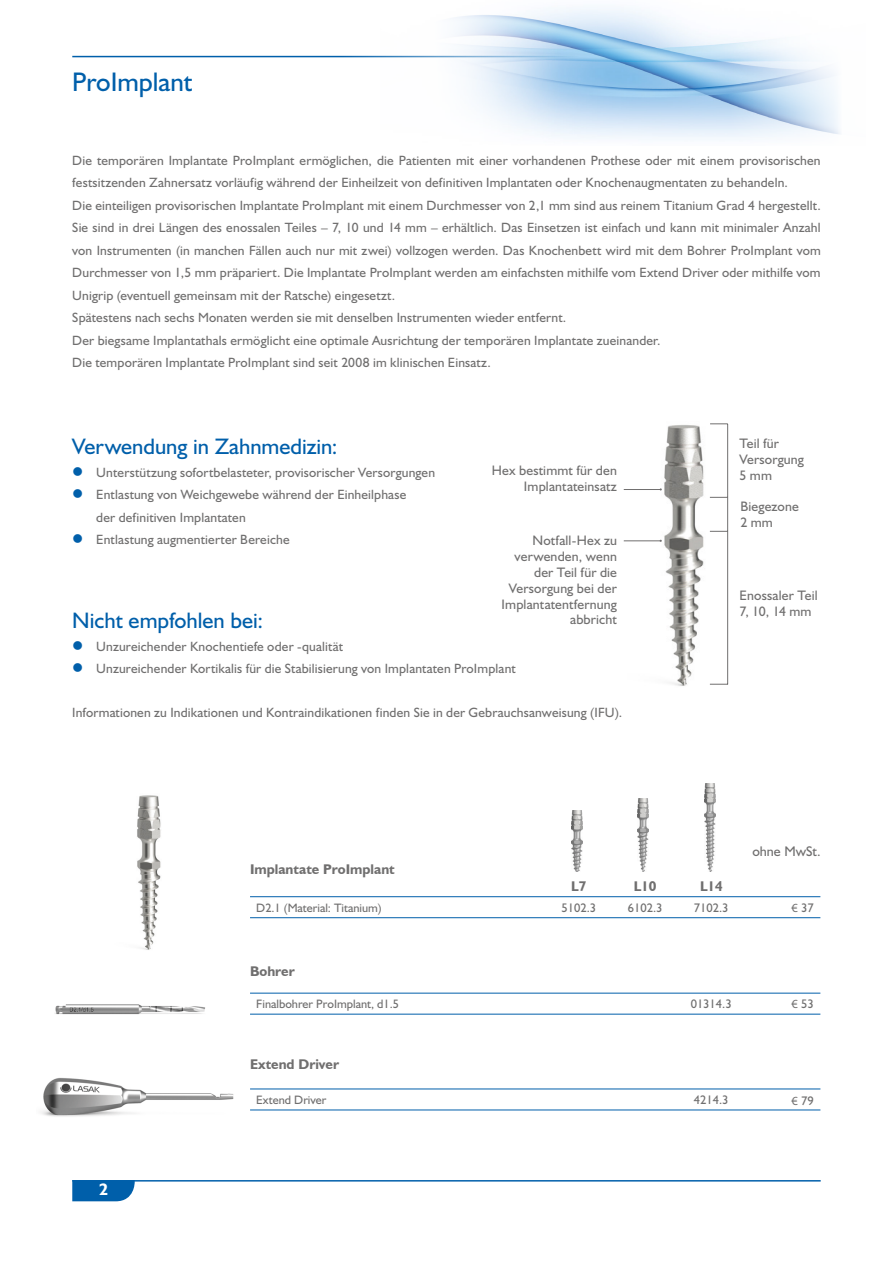
<style>
.page{position:relative;width:893px;height:1263px;background:#fff}
.page>*{position:absolute;margin:0;border:0;box-sizing:border-box;transform-origin:0 0}
.t1{font:27px "Humanist 521";color:#005faa}
.t2{font:22.5px "Humanist 521";color:#005faa}
.t3{font:700 16.5px "Humanist 521 BT";color:#fff}
.t4{font:700 14.1px "Humanist 521 BT";color:#706f6f}
.t5{font:14.1px "Humanist 521";color:#706f6f}
.t6{font:13.8px/15.8px "Humanist 521";letter-spacing:.01em;color:#706f6f}
.t7{font:13.5px/22.5px "Humanist 521";letter-spacing:.01em;color:#706f6f}
.t8{font:12.45px "Humanist 521";color:#706f6f}
.t9{font:12.3px "Humanist 521";color:#706f6f}
.s1{color:#005faa}
.s2{font-family:"Myriad Pro"}
</style>
<div class="page">
<img style="left:381px;top:7px;width:460px;height:133px">
<hr style="left:72px;top:56px;width:509px;height:1px;background:#005faa">
<img style="left:623px;top:425px;width:81px;height:261px">
<svg style="left:710px;top:424px;width:17px;height:1px"></svg>
<svg style="left:710px;top:497px;width:17px;height:1px"></svg>
<svg style="left:710px;top:531px;width:17px;height:1px"></svg>
<svg style="left:710px;top:684px;width:18px;height:1px"></svg>
<hr style="left:727px;top:424px;width:1px;height:260px;background:#706f6f">
<hr style="left:624px;top:541px;width:36px;height:1px;background:#706f6f">
<hr style="left:624px;top:489px;width:36px;height:1px;background:#706f6f">
<svg style="left:72px;top:1181px;width:63px;height:20px"></svg>
<hr style="left:72px;top:1180px;width:749px;height:1px;background:#005faa">
<img style="left:137px;top:795px;width:24px;height:155px">
<img style="left:571px;top:810px;width:12px;height:62px">
<img style="left:638px;top:799px;width:11px;height:73px">
<img style="left:704px;top:783px;width:12px;height:89px">
<hr style="left:250px;top:896px;width:570px;height:1px;background:#005faa">
<hr style="left:250px;top:917px;width:570px;height:1px;background:#005faa">
<hr style="left:250px;top:993px;width:570px;height:1px;background:#005faa">
<hr style="left:250px;top:1014px;width:570px;height:1px;background:#005faa">
<img style="left:55px;top:1004px;width:150px;height:11px">
<hr style="left:250px;top:1088px;width:570px;height:1px;background:#005faa">
<hr style="left:250px;top:1109px;width:570px;height:1px;background:#005faa">
<img style="left:41px;top:1078px;width:193px;height:39px">
<h1 class="t1" style="left:72px;top:64px;width:122px">ProImplant</h1>
<p class="t7" style="left:72px;top:148px;width:750px">Die temporären Implantate ProImplant ermöglichen, die Patienten mit einer vorhandenen Prothese oder mit einem provisorischen festsitzenden Zahnersatz vorläufig während der Einheilzeit von definitiven Implantaten oder Knochenaugmentaten zu behandeln.<br>Die einteiligen provisorischen Implantate ProImplant mit einem Durchmesser von 2,1 mm sind aus reinem Titanium Grad 4 hergestellt.<br>Sie sind in drei Längen des enossalen Teiles – 7, 10 und 14 mm – erhältlich. Das Einsetzen ist einfach und kann mit minimaler Anzahl von Instrumenten (in manchen Fällen auch nur mit zwei) vollzogen werden. Das Knochenbett wird mit dem Bohrer ProImplant vom Durchmesser von 1,5 mm präpariert. Die Implantate ProImplant werden am einfachsten mithilfe vom Extend Driver oder mithilfe vom Unigrip (eventuell gemeinsam mit der Ratsche) eingesetzt.<br>Spätestens nach sechs Monaten werden sie mit denselben Instrumenten wieder entfernt.<br>Der biegsame Implantathals ermöglicht eine optimale Ausrichtung der temporären Implantate zueinander.<br>Die temporären Implantate ProImplant sind seit 2008 im klinischen Einsatz.</p>
<h2 class="t2" style="left:72px;top:432px;width:267px">Verwendung in Zahnmedizin:</h2>
<p class="t7" style="left:72px;top:460px;width:364px"><span class="s1">●</span> Unterstützung sofortbelasteter, provisorischer Versorgungen</p>
<p class="t7" style="left:96px;top:483px;width:312px;text-indent:-24px"><span class="s1">●</span> Entlastung von Weichgewebe während der Einheilphase der definitiven Implantaten</p>
<p class="t7" style="left:72px;top:528px;width:219px"><span class="s1">●</span> Entlastung augmentierter Bereiche</p>
<p class="t6" style="left:492px;top:462px;width:127px;text-align:right">Hex bestimmt für den<br>Implantateinsatz</p>
<p class="t6" style="left:502px;top:532px;width:117px;text-align:right">Notfall-Hex zu verwenden, wenn der Teil für die<br>Versorgung bei der<br>Implantatentfernung abbricht</p>
<h2 class="t2" style="left:72px;top:606px;width:192px">Nicht empfohlen bei:</h2>
<p class="t7" style="left:72px;top:634px;width:272px"><span class="s1">●</span> Unzureichender Knochentiefe oder -qualität</p>
<p class="t7" style="left:72px;top:657px;width:445px"><span class="s1">●</span> Unzureichender Kortikalis für die Stabilisierung von Implantaten ProImplant</p>
<p class="t7" style="left:72px;top:701px;width:552px">Informationen zu Indikationen und Kontraindikationen finden Sie in der Gebrauchsanweisung (IFU).</p>
<p class="t6" style="left:739px;top:435px;width:66px">Teil für<br>Versorgung<br>5 mm</p>
<p class="t6" style="left:740px;top:498px;width:60px">Biegezone<br>2 mm</p>
<p class="t6" style="left:739px;top:587px;width:80px">Enossaler Teil<br>7, 10, 14 mm</p>
<p class="t5" style="left:752px;top:842px;width:70px">ohne MwSt.</p>
<p class="t4" style="left:250px;top:860px;width:146px">Implantate ProImplant</p>
<p class="t9" style="left:256px;top:899px;width:127px">D2.1 (Material: Titanium)</p>
<p class="t4" style="left:571px;top:877px;width:17px">L7</p>
<p class="t4" style="left:634px;top:877px;width:24px">L10</p>
<p class="t4" style="left:700px;top:877px;width:24px">L14</p>
<p class="t8" style="left:561px;top:899px;width:36px">5102.3</p>
<p class="t8" style="left:628px;top:899px;width:36px">6102.3</p>
<p class="t8" style="left:694px;top:899px;width:36px">7102.3</p>
<p class="t8" style="left:791px;top:899px;width:24px"><span class="s2">€</span> 37</p>
<p class="t3" style="left:99px;top:1179px;width:10px">2</p>
<p class="t4" style="left:250px;top:962px;width:46px">Bohrer</p>
<p class="t9" style="left:256px;top:996px;width:144px">Finalbohrer ProImplant, d1.5</p>
<p class="t8" style="left:691px;top:996px;width:42px">01314.3</p>
<p class="t4" style="left:250px;top:1056px;width:90px">Extend Driver</p>
<p class="t9" style="left:256px;top:1092px;width:72px">Extend Driver</p>
<p class="t8" style="left:694px;top:1091px;width:36px">4214.3</p>
<p class="t8" style="left:791px;top:996px;width:24px"><span class="s2">€</span> 53</p>
<p class="t8" style="left:791px;top:1092px;width:24px"><span class="s2">€</span> 79</p>
</div>
